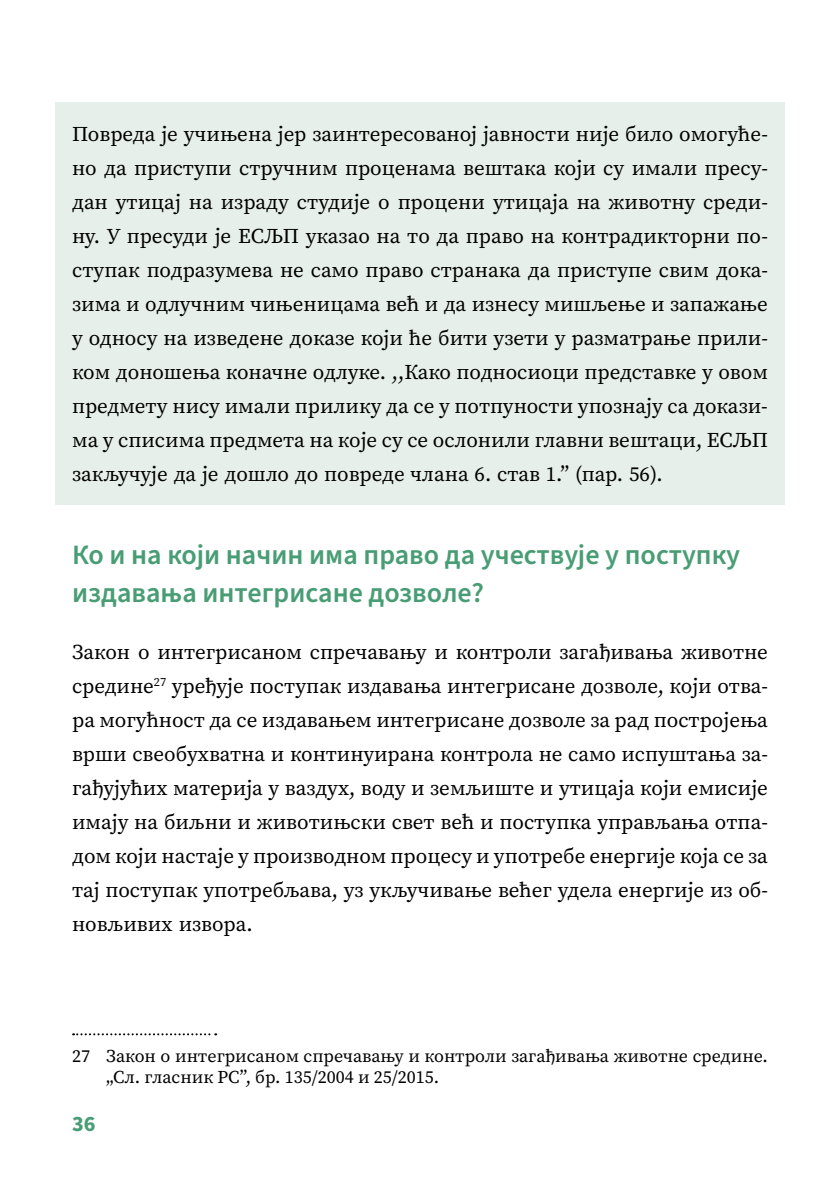
<style>
.page{position:relative;width:840px;height:1191px;background:#fff}
.page>*{position:absolute;margin:0;border:0;box-sizing:border-box;transform-origin:0 0}
.t1{font:600 28px/38px "Source Sans Pro";color:#499d75}
.t2{font:700 22px "Source Sans Pro";color:#499d75}
.t3{font:21px/34px "Source Serif Pro";color:#000;text-align:justify}
.t4{font:18px/21.6px "Source Serif Pro";color:#000}
</style>
<div class="page">
<div style="left:55px;top:102px;width:729px;height:403px;background:#e6efe9"></div>
<svg style="left:73px;top:1033px;width:143px;height:2px"></svg>
<p class="t3" style="left:72px;top:117px;width:697px">Повреда је учињена јер заинтересованој јавности није било омогуће&shy;но да приступи стручним проценама вештака који су имали пресу&shy;дан утицај на израду студије о процени утицаја на животну среди&shy;ну. У пресуди је ЕСЉП указао на то да право на контрадикторни по&shy;ступак подразумева не само право странака да приступе свим дока&shy;зима и одлучним чињеницама већ и да изнесу мишљење и запажање у односу на изведене доказе који ће бити узети у разматрање прили&shy;ком доношења коначне одлуке. ,,Како подносиоци представке у овом предмету нису имали прилику да се у потпуности упознају са докази&shy;ма у списима предмета на које су се ослонили главни вештаци, ЕСЉП закључује да је дошло до повреде члана 6. став 1.” (пар. 56).</p>
<h1 class="t1" style="left:72px;top:537px;width:669px">Ко и на који начин има право да учествује у поступку издавања интегрисане дозволе?</h1>
<p class="t3" style="left:72px;top:635px;width:697px">Закон о интегрисаном спречавању и контроли загађивања животне средине<sup>27</sup> уређује поступак издавања интегрисане дозволе, који отва&shy;ра могућност да се издавањем интегрисане дозволе за рад постројења врши свеобухватна и континуирана контрола не само испуштања за&shy;гађујућих материја у ваздух, воду и земљиште и утицаја који емисије имају на биљни и животињски свет већ и поступка управљања отпа&shy;дом који настаје у производном процесу и употребе енергије која се за тај поступак употребљава, уз укључивање већег удела енергије из об&shy;новљивих извора.</p>
<p class="t4" style="left:106px;top:1044px;width:663px;text-indent:-34px">27 Закон о интегрисаном спречавању и контроли загађивања животне средине. „Сл. гласник РС”, бр. 135/2004 и 25/2015.</p>
<p class="t2" style="left:72px;top:1109px;width:25px">36</p>
</div>
